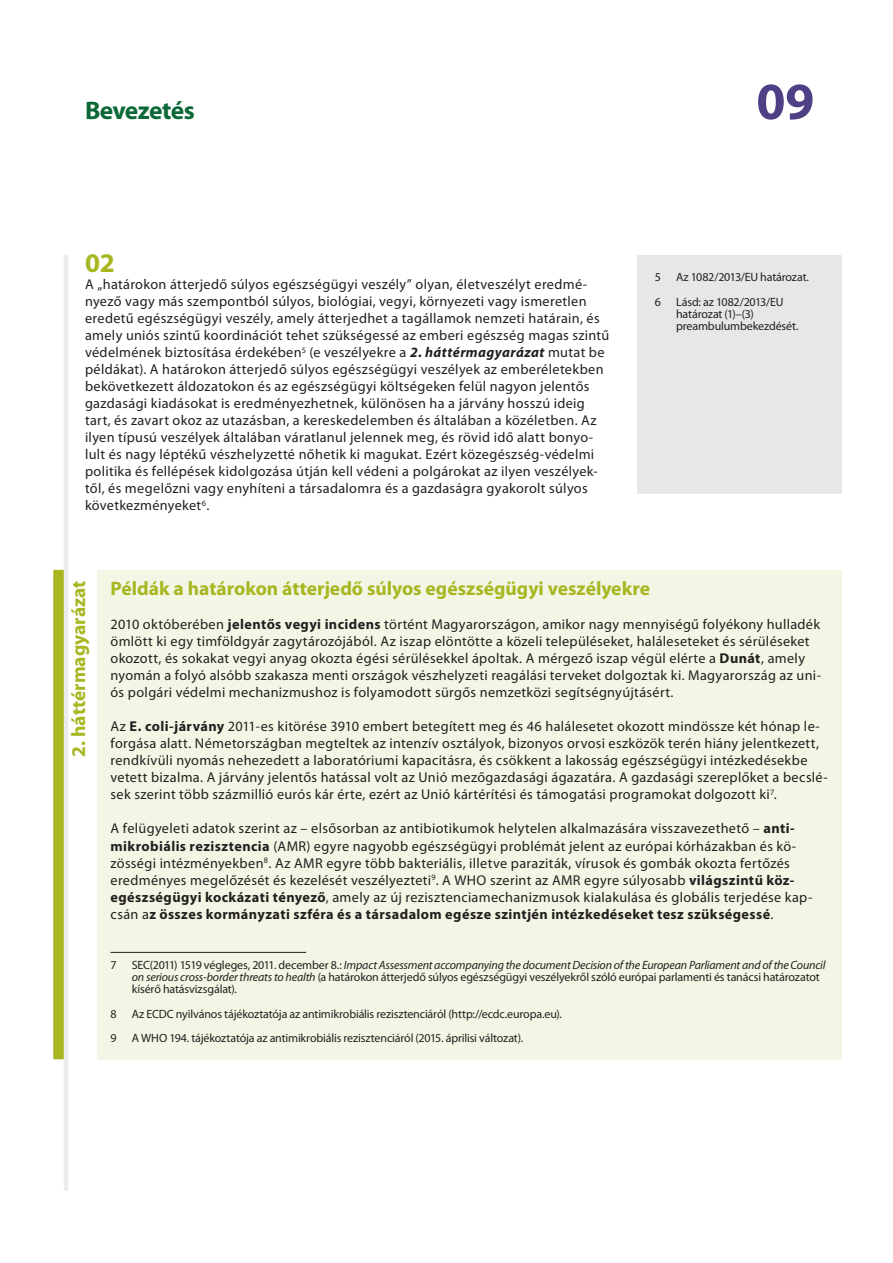
<style>
.page{position:relative;width:893px;height:1263px;background:#fff}
.page>*{position:absolute;margin:0;border:0;box-sizing:border-box;transform-origin:0 0}
.t1{font:700 52.5px "Myriad Pro";color:#4f4085}
.E_05_-_CHAP__1__TEXT{font:700 27px "Myriad Pro";color:#a7b621}
.t2{font:700 25.5px "Myriad Pro";letter-spacing:-.025em;color:#0b6938}
.F_02_-_BOX_TITRE_COL{font:700 19.5px "Myriad Pro";color:#a7b621}
.F_01_-_GREEN_BOX_NUM{font:700 19.5px "Myriad Pro";letter-spacing:-.005em;color:#a7b621}
.F_04_-_BOX_TEXTE{font:14.25px/17px "Myriad Pro";letter-spacing:.025em;color:#231f20}
.E_05_-_CHAP__1__TEXT-2{font:14.25px/17px "Myriad Pro";letter-spacing:.025em;color:#231f20}
.E_08_-_CHAP__FOOTNOT{font:12px/12px "Myriad Pro";letter-spacing:-.015em;color:#231f20}
.s1{font-weight:700;font-style:italic}
.s2{font-weight:700}
.s3{font-style:italic}
</style>
<div class="page">
<hr style="left:64px;top:255px;width:4px;height:936px;background:#ebebeb">
<div style="left:98px;top:570px;width:744px;height:489px;background:#f4f6e5"></div>
<div style="left:53px;top:570px;width:11px;height:489px;background:#a7b621"></div>
<hr style="left:111px;top:952px;width:195px;height:1px;background:#231f20">
<div style="left:638px;top:255px;width:204px;height:238px;background:#e6e7e9"></div>
<h3 class="t2" style="left:85px;top:96px;width:111px">Bevezetés</h3>
<h1 class="t1" style="left:756px;top:72px;width:59px">09</h1>
<p class="E_05_-_CHAP__1__TEXT" style="left:85px;top:248px;width:31px">02</p>
<p class="E_05_-_CHAP__1__TEXT-2" style="left:85px;top:276px;width:526px">A „határokon átterjedő súlyos egészségügyi veszély” olyan, életveszélyt eredmé&shy;nyező vagy más szempontból súlyos, biológiai, vegyi, környezeti vagy ismeretlen eredetű egészségügyi veszély, amely átterjedhet a tagállamok nemzeti határain, és amely uniós szintű koordinációt tehet szükségessé az emberi egészség magas szintű védelmének biztosítása érdekében<sup>5</sup> (e veszélyekre a <span class="s1">2. háttérmagyarázat</span> mutat be példákat). A határokon átterjedő súlyos egészségügyi veszélyek az emberéletekben bekövetkezett áldozatokon és az egészségügyi költségeken felül nagyon jelentős gazdasági kiadásokat is eredményezhetnek, különösen ha a járvány hosszú ideig tart, és zavart okoz az utazásban, a kereskedelemben és általában a közéletben. Az ilyen típusú veszélyek általában váratlanul jelennek meg, és rövid idő alatt bonyo&shy;lult és nagy léptékű vészhelyzetté nőhetik ki magukat. Ezért közegészség-védelmi politika és fellépések kidolgozása útján kell védeni a polgárokat az ilyen veszélyek&shy;től, és megelőzni vagy enyhíteni a társadalomra és a gazdaságra gyakorolt súlyos következményeket<sup>6</sup>.</p>
<p class="E_08_-_CHAP__FOOTNOT" style="left:655px;top:271px;width:8px">5</p>
<p class="E_08_-_CHAP__FOOTNOT" style="left:676px;top:271px;width:134px">Az 1082/2013/EU határozat.</p>
<p class="E_08_-_CHAP__FOOTNOT" style="left:655px;top:296px;width:8px">6</p>
<p class="E_08_-_CHAP__FOOTNOT" style="left:676px;top:296px;width:124px">Lásd: az 1082/2013/EU határozat (1)–(3) preambulumbekezdését.</p>
<p class="F_01_-_GREEN_BOX_NUM" style="left:68px;top:757px;width:178px;rotate:-90deg">2. háttérmagyarázat</p>
<p class="F_02_-_BOX_TITRE_COL" style="left:111px;top:578px;width:541px">Példák a határokon átterjedő súlyos egészségügyi veszélyekre</p>
<p class="F_04_-_BOX_TEXTE" style="left:111px;top:616px;width:712px">2010 októberében <span class="s2">jelentős vegyi incidens</span> történt Magyarországon, amikor nagy mennyiségű folyékony hulladék ömlött ki egy timföldgyár zagytározójából. Az iszap elöntötte a közeli településeket, haláleseteket és sérüléseket okozott, és sokakat vegyi anyag okozta égési sérülésekkel ápoltak. A mérgező iszap végül elérte a <span class="s2">Dunát</span>, amely nyomán a folyó alsóbb szakasza menti országok vészhelyzeti reagálási terveket dolgoztak ki. Magyarország az uni&shy;ós polgári védelmi mechanizmushoz is folyamodott sürgős nemzetközi segítségnyújtásért.</p>
<p class="F_04_-_BOX_TEXTE" style="left:111px;top:718px;width:719px">Az <span class="s2">E. coli-járvány</span> 2011-es kitörése 3910 embert betegített meg és 46 halálesetet okozott mindössze két hónap le&shy;forgása alatt. Németországban megteltek az intenzív osztályok, bizonyos orvosi eszközök terén hiány jelentkezett, rendkívüli nyomás nehezedett a laboratóriumi kapacitásra, és csökkent a lakosság egészségügyi intézkedésekbe vetett bizalma. A járvány jelentős hatással volt az Unió mezőgazdasági ágazatára. A gazdasági szereplőket a becslé&shy;sek szerint több százmillió eurós kár érte, ezért az Unió kártérítési és támogatási programokat dolgozott ki<sup>7</sup>.</p>
<p class="F_04_-_BOX_TEXTE" style="left:111px;top:820px;width:703px">A felügyeleti adatok szerint az – elsősorban az antibiotikumok helytelen alkalmazására visszavezethető – <span class="s2">anti&shy;mikrobiális rezisztencia</span> (AMR) egyre nagyobb egészségügyi problémát jelent az európai kórházakban és kö&shy;zösségi intézményekben<sup>8</sup>. Az AMR egyre több bakteriális, illetve paraziták, vírusok és gombák okozta fertőzés eredményes megelőzését és kezelését veszélyezteti<sup>9</sup>. A WHO szerint az AMR egyre súlyosabb <span class="s2">világszintű köz&shy;egészségügyi kockázati tényező</span>, amely az új rezisztenciamechanizmusok kialakulása és globális terjedése kap&shy;csán a<span class="s2">z összes kormányzati szféra és a társadalom egésze szintjén intézkedéseket tesz szükségessé</span>.</p>
<p class="E_08_-_CHAP__FOOTNOT" style="left:111px;top:959px;width:8px">7</p>
<p class="E_08_-_CHAP__FOOTNOT" style="left:132px;top:959px;width:695px">SEC(2011) 1519 végleges, 2011. december 8.: <span class="s3">Impact Assessment accompanying the document Decision of the European Parliament and of the Council on serious cross-border threats to health</span> (a határokon átterjedő súlyos egészségügyi veszélyekről szóló európai parlamenti és tanácsi határozatot kísérő hatásvizsgálat).</p>
<p class="E_08_-_CHAP__FOOTNOT" style="left:111px;top:1008px;width:8px">8</p>
<p class="E_08_-_CHAP__FOOTNOT" style="left:132px;top:1008px;width:432px">Az ECDC nyilvános tájékoztatója az antimikrobiális rezisztenciáról (http://ecdc.europa.eu).</p>
<p class="E_08_-_CHAP__FOOTNOT" style="left:111px;top:1032px;width:8px">9</p>
<p class="E_08_-_CHAP__FOOTNOT" style="left:132px;top:1032px;width:393px">A WHO 194. tájékoztatója az antimikrobiális rezisztenciáról (2015. áprilisi változat).</p>
</div>
